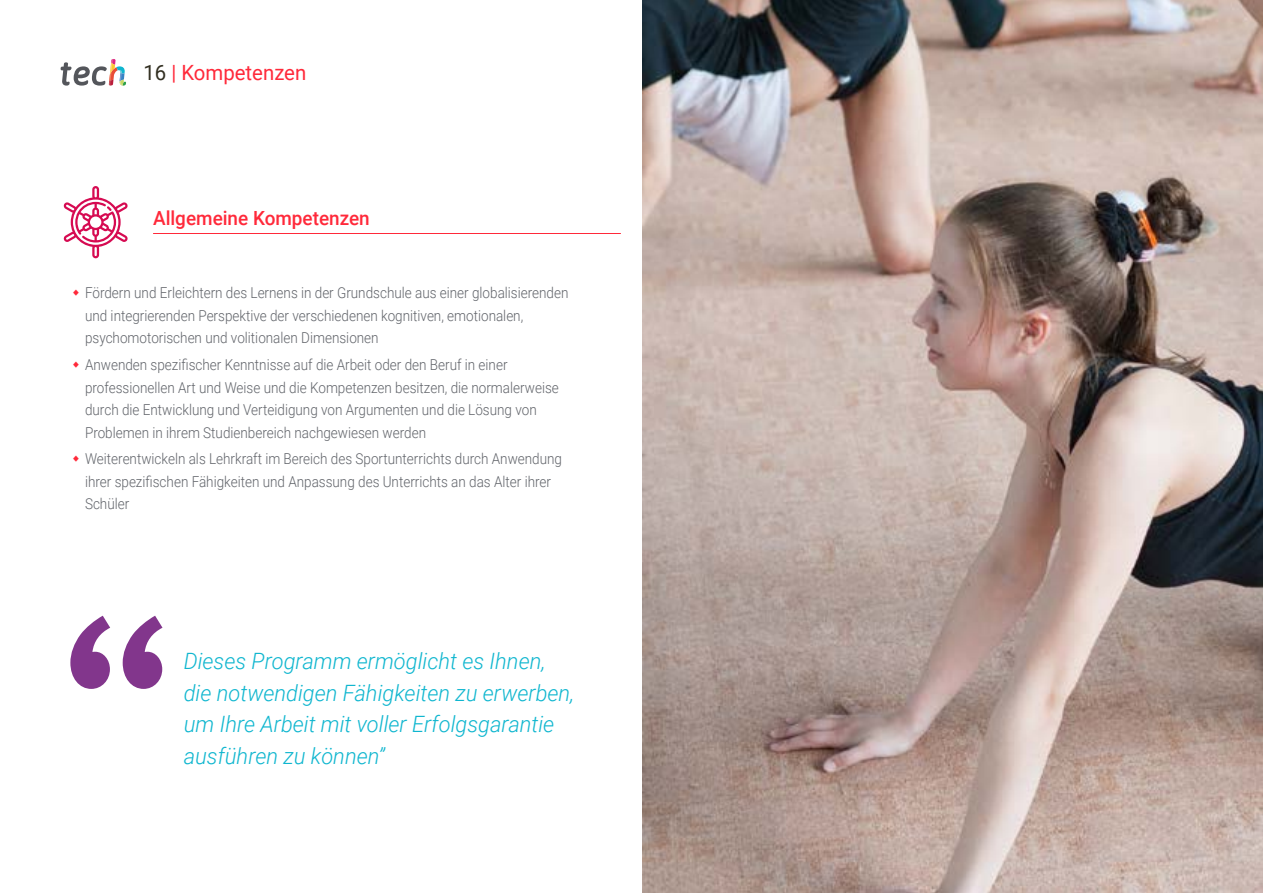
<style>
.page{position:relative;width:1263px;height:893px;background:#fff}
.page>*{position:absolute;margin:0;border:0;box-sizing:border-box;transform-origin:0 0}
.t1{font:italic 300 22.5px/31.5px "Roboto";color:#0fb6cf}
.t2{font:21px "Roboto";color:#ff293a}
.t3{font:500 19.5px "Roboto";color:#ff293a}
.t4{font:300 15px/22.5px "Roboto";color:#61646a;scale:.9 1}
.s1{color:#312e20}
</style>
<div class="page">
<hr style="left:153px;top:233px;width:468px;height:1px;background:#ff293a">
<img style="left:642px;top:0;width:621px;height:893px">
<svg style="left:61px;top:59px;width:65px;height:27px"></svg>
<svg style="left:70px;top:616px;width:93px;height:73px"></svg>
<svg style="left:63px;top:186px;width:65px;height:72px"></svg>
<h2 class="t2" style="left:144px;top:57px;width:164px"><span class="s1">16</span> | Kompetenzen</h2>
<h3 class="t3" style="left:153px;top:205px;width:218px">Allgemeine Kompetenzen</h3>
<p class="t4" style="left:85px;top:281px;width:539px">Fördern und Erleichtern des Lernens in der Grundschule aus einer globalisierenden und integrierenden Perspektive der verschiedenen kognitiven, emotionalen, psychomotorischen und volitionalen Dimensionen</p>
<p class="t4" style="left:85px;top:353px;width:528px">Anwenden spezifischer Kenntnisse auf die Arbeit oder den Beruf in einer professionellen Art und Weise und die Kompetenzen besitzen, die normalerweise durch die Entwicklung und Verteidigung von Argumenten und die Lösung von Problemen in ihrem Studienbereich nachgewiesen werden</p>
<p class="t4" style="left:85px;top:447px;width:532px">Weiterentwickeln als Lehrkraft im Bereich des Sportunterrichts durch Anwendung ihrer spezifischen Fähigkeiten und Anpassung des Unterrichts an das Alter ihrer<br>Schüler</p>
<h1 class="t1" style="left:184px;top:645px;width:392px">Dieses Programm ermöglicht es Ihnen, die notwendigen Fähigkeiten zu erwerben, um Ihre Arbeit mit voller Erfolgsgarantie ausführen zu können”</h1>
</div>
